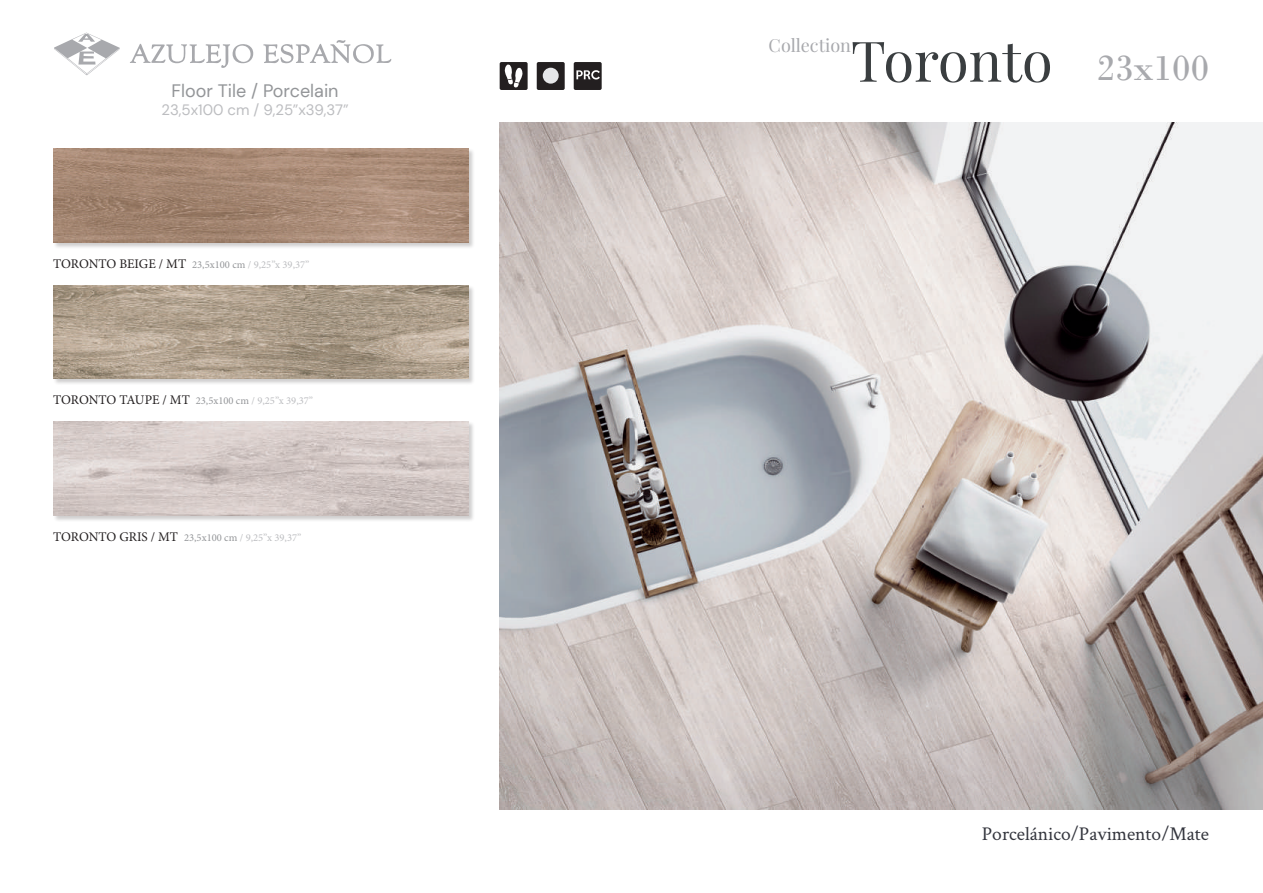
<style>
.page{position:relative;width:1263px;height:893px;background:#fff}
.page>*{position:absolute;margin:0;border:0;box-sizing:border-box;transform-origin:0 0}
.t1{font:56.1px "Playfair Display";color:#3a3e40}
.t2{font:19.5px "Crimson Text";color:#33353d}
.t3{font:18px "DM Sans";color:#939598}
.t4{font:18px "Playfair Display";color:#a8a9ad}
.t5{font:15px "DM Sans";color:#bcbdc0}
.t6{font:13.2px "Minion Pro";letter-spacing:-.01em;color:#231f20}
.s1{font-size:10.5px;color:#939598}
.s2{font-size:10.5px;color:#bcbdc0}
.s3{font-family:"Bodoni";font-size:37.5px;color:#a8a9ad}
</style>
<div class="page">
<svg style="left:54px;top:32px;width:66px;height:43px"></svg>
<svg style="left:263px;top:40px;width:129px;height:24px"></svg>
<svg style="left:130px;top:44px;width:123px;height:24px"></svg>
<img style="left:500px;top:123px;width:763px;height:686px">
<div style="left:574px;top:62px;width:28px;height:28px;background:#231f20;border-radius:2px"></div>
<svg style="left:576px;top:70px;width:24px;height:9px"></svg>
<div style="left:537px;top:62px;width:28px;height:28px;background:#231f20;border-radius:2px"></div>
<div style="left:543px;top:68px;width:16px;height:16px;background:#e6e7e9;border-radius:50%"></div>
<div style="left:500px;top:62px;width:28px;height:28px;background:#231f20;border-radius:2px"></div>
<svg style="left:504px;top:64px;width:19px;height:24px"></svg>
<div style="left:53px;top:421px;width:422px;height:101px;background:#231f20;opacity:.22"></div>
<img style="left:53px;top:422px;width:415px;height:93px">
<div style="left:53px;top:285px;width:422px;height:100px;background:#231f20;opacity:.22"></div>
<img style="left:53px;top:285px;width:415px;height:94px">
<div style="left:53px;top:148px;width:422px;height:101px;background:#231f20;opacity:.22"></div>
<img style="left:53px;top:149px;width:415px;height:93px">
<h3 class="t3" style="left:172px;top:79px;width:169px">Floor Tile / Porcelain</h3>
<p class="t5" style="left:162px;top:100px;width:189px">23,5x100 cm / 9,25”x39,37”</p>
<p class="t6" style="left:53px;top:255px;width:258px">TORONTO BEIGE / MT <span class="s1">23,5x100 cm</span> <span class="s2">/ 9,25”x 39,37”</span></p>
<p class="t6" style="left:53px;top:391px;width:261px">TORONTO TAUPE / MT <span class="s1">23,5x100 cm</span> <span class="s2">/ 9,25”x 39,37”</span></p>
<p class="t6" style="left:53px;top:528px;width:250px">TORONTO GRIS / MT <span class="s1">23,5x100 cm</span> <span class="s2">/ 9,25”x 39,37”</span></p>
<h3 class="t4" style="left:769px;top:34px;width:84px">Collection</h3>
<h1 class="t1" style="left:851px;top:26px;width:360px">Toronto <span class="s3">23x100</span></h1>
<h2 class="t2" style="left:982px;top:820px;width:229px">Porcelánico/Pavimento/Mate</h2>
</div>
